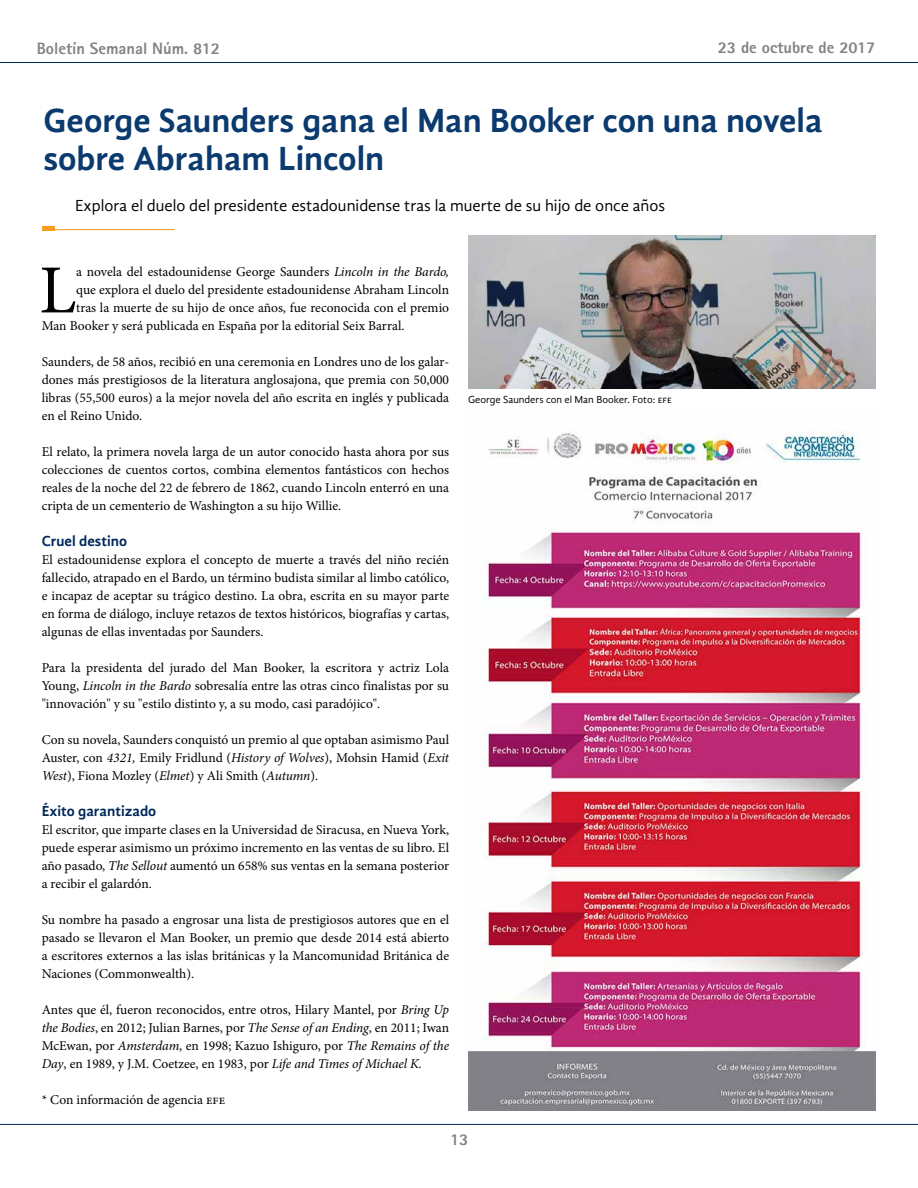
<style>
.page{position:relative;width:918px;height:1188px;background:#fff}
.page>*{position:absolute;margin:0;border:0;box-sizing:border-box;transform-origin:0 0}
.t1{font:68.85px "Minion Pro";color:#000}
.t2{font:700 34.5px/37.5px "Gandhi Sans";color:#0a3a6e}
.t3{font:16.5px "Gandhi Sans";color:#000}
.t4{font:800 16.5px "Rotis Sans Serif";color:#808285}
.t5{font:700 15px "Gandhi Sans";color:#00295c}
.t6{font:13.5px/18px "Minion Pro";letter-spacing:-.005em;color:#000;text-align:justify}
.t7{font:10.5px "Gandhi Sans";color:#000}
.s1{font-style:italic}
</style>
<div class="page">
<hr style="left:0;top:62px;width:918px;height:1px;background:#00295c">
<hr style="left:0;top:1124px;width:918px;height:1px;background:#00295c">
<img style="left:468px;top:430px;width:407px;height:680px">
<hr style="left:43px;top:229px;width:131px;height:1px;background:#f99d1c">
<hr style="left:43px;top:226px;width:12px;height:4px;background:#f99d1c">
<img style="left:468px;top:235px;width:407px;height:153px">
<p class="t4" style="left:37px;top:38px;width:185px">Boletín Semanal Núm. 812</p>
<p class="t4" style="left:718px;top:37px;width:159px">23 de octubre de 2017</p>
<h2 class="t2" style="left:43px;top:102px;width:781px">George Saunders gana el Man Booker con una novela sobre Abraham Lincoln</h2>
<p class="t3" style="left:75px;top:196px;width:592px">Explora el duelo del presidente estadounidense tras la muerte de su hijo de once años</p>
<h1 class="t1" style="left:39px;top:244px;width:39px">L</h1>
<p class="t6" style="left:76px;top:263px;width:374px">a novela del estadounidense George Saunders <span class="s1">Lincoln in the Bardo,</span></p>
<p class="t6" style="left:76px;top:281px;width:374px">que explora el duelo del presidente estadounidense Abraham Lincoln</p>
<p class="t6" style="left:76px;top:299px;width:374px">tras la muerte de su hijo de once años, fue reconocida con el premio</p>
<p class="t6" style="left:42px;top:317px;width:364px">Man Booker y será publicada en España por la editorial Seix Barral.</p>
<p class="t6" style="left:42px;top:353px;width:409px">Saunders, de 58 años, recibió en una ceremonia en Londres uno de los galar&shy;dones más prestigiosos de la literatura anglosajona, que premia con 50,000 libras (55,500 euros) a la mejor novela del año escrita en inglés y publicada en el Reino Unido.</p>
<p class="t6" style="left:42px;top:443px;width:409px">El relato, la primera novela larga de un autor conocido hasta ahora por sus colecciones de cuentos cortos, combina elementos fantásticos con hechos reales de la noche del 22 de febrero de 1862, cuando Lincoln enterró en una cripta de un cementerio de Washington a su hijo Willie.</p>
<p class="t5" style="left:42px;top:533px;width:87px">Cruel destino</p>
<p class="t6" style="left:42px;top:551px;width:409px">El estadounidense explora el concepto de muerte a través del niño recién fallecido, atrapado en el Bardo, un término budista similar al limbo católico, e incapaz de aceptar su trágico destino. La obra, escrita en su mayor parte en forma de diálogo, incluye retazos de textos históricos, biografías y cartas, algunas de ellas inventadas por Saunders.</p>
<p class="t6" style="left:42px;top:659px;width:409px">Para la presidenta del jurado del Man Booker, la escritora y actriz Lola Young, <span class="s1">Lincoln in the Bardo</span> sobresalía entre las otras cinco finalistas por su "innovación" y su "estilo distinto y, a su modo, casi paradójico".</p>
<p class="t6" style="left:42px;top:731px;width:409px">Con su novela, Saunders conquistó un premio al que optaban asimismo Paul Auster, con <span class="s1">4321,</span> Emily Fridlund (<span class="s1">History of Wolves</span>), Mohsin Hamid (<span class="s1">Exit West</span>), Fiona Mozley (<span class="s1">Elmet</span>) y Ali Smith (<span class="s1">Autumn</span>).</p>
<p class="t5" style="left:42px;top:803px;width:116px">Éxito garantizado</p>
<p class="t6" style="left:42px;top:821px;width:409px">El escritor, que imparte clases en la Universidad de Siracusa, en Nueva York, puede esperar asimismo un próximo incremento en las ventas de su libro. El año pasado, <span class="s1">The Sellout</span> aumentó un 658% sus ventas en la semana posterior a recibir el galardón.</p>
<p class="t6" style="left:42px;top:911px;width:409px">Su nombre ha pasado a engrosar una lista de prestigiosos autores que en el pasado se llevaron el Man Booker, un premio que desde 2014 está abierto a escritores externos a las islas británicas y la Mancomunidad Británica de Naciones (Commonwealth).</p>
<p class="t6" style="left:42px;top:1001px;width:409px">Antes que él, fueron reconocidos, entre otros, Hilary Mantel, por <span class="s1">Bring Up the Bodies</span>, en 2012; Julian Barnes, por <span class="s1">The Sense of an Ending</span>, en 2011; Iwan McEwan, por <span class="s1">Amsterdam</span>, en 1998; Kazuo Ishiguro, por <span class="s1">The Remains of the Day</span>, en 1989, y J.M. Coetzee, en 1983, por <span class="s1">Life and Times of Michael K.</span></p>
<p class="t6" style="left:42px;top:1091px;width:185px">* Con información de agencia efe</p>
<p class="t7" style="left:468px;top:393px;width:205px">George Saunders con el Man Booker. Foto: efe</p>
<p class="t4" style="left:450px;top:1129px;width:20px">13</p>
</div>
